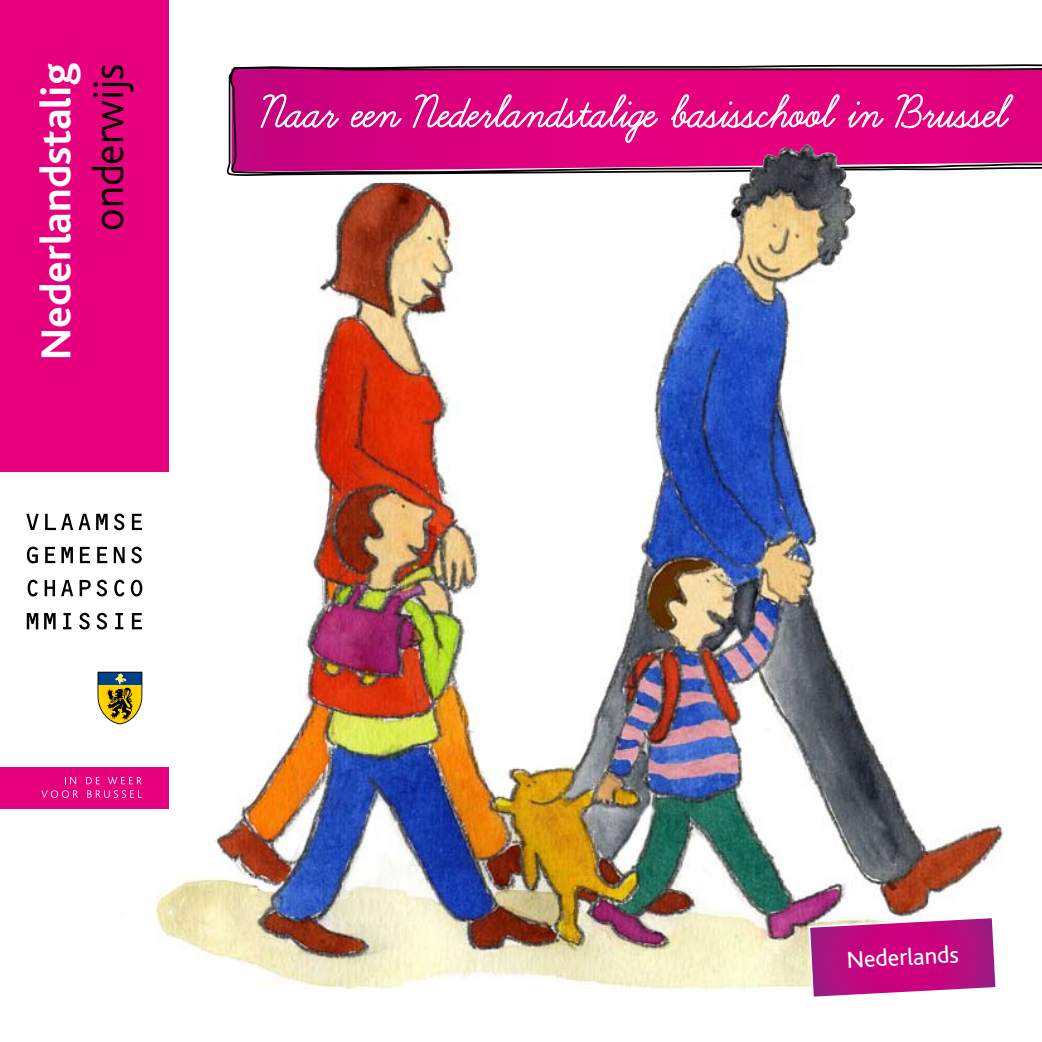
<style>
.page{position:relative;width:1042px;height:1042px;background:#fff}
.page>*{position:absolute;margin:0;border:0;box-sizing:border-box;transform-origin:0 0}
.t1{font:56px "Learning Curve";color:#fff}
.t2{font:700 43.75px "Bliss";color:#fff}
.t3{font:300 43.75px "Bliss";color:#000}
.t4{font:24.32px "Bliss";color:#fff}
</style>
<div class="page">
<svg style="left:228px;top:64px;width:814px;height:81px;background:#c8137c"></svg>
<img style="left:156px;top:145px;width:886px;height:845px">
<svg style="left:260px;top:93px;width:79px;height:39px;background:#d12b94"></svg>
<svg style="left:350px;top:104px;width:52px;height:27px"></svg>
<svg style="left:412px;top:93px;width:247px;height:54px;background:#e32390"></svg>
<svg style="left:671px;top:89px;width:169px;height:60px;background:#e81f8d"></svg>
<svg style="left:848px;top:101px;width:36px;height:30px"></svg>
<svg style="left:894px;top:79px;width:119px;height:56px;background:#e4208e"></svg>
<svg style="left:807px;top:915px;width:191px;height:82px;background:#c73895"></svg>
<div style="left:0;top:766px;width:169px;height:43px;background:#e6007e"></div>
<svg style="left:65px;top:777px;width:11px;height:7px"></svg>
<svg style="left:86px;top:777px;width:14px;height:7px"></svg>
<svg style="left:108px;top:777px;width:34px;height:7px"></svg>
<svg style="left:41px;top:790px;width:37px;height:8px"></svg>
<svg style="left:87px;top:790px;width:55px;height:8px"></svg>
<div style="left:0;top:471px;width:169px;height:295px;background:#fff"></div>
<svg style="left:26px;top:514px;width:13px;height:16px"></svg>
<svg style="left:45px;top:514px;width:63px;height:16px"></svg>
<svg style="left:114px;top:513px;width:10px;height:17px"></svg>
<svg style="left:132px;top:514px;width:10px;height:16px"></svg>
<svg style="left:27px;top:546px;width:11px;height:17px"></svg>
<svg style="left:45px;top:547px;width:10px;height:16px"></svg>
<svg style="left:61px;top:547px;width:12px;height:16px"></svg>
<svg style="left:80px;top:547px;width:10px;height:16px"></svg>
<svg style="left:97px;top:547px;width:10px;height:16px"></svg>
<svg style="left:114px;top:547px;width:11px;height:16px"></svg>
<svg style="left:131px;top:547px;width:11px;height:16px"></svg>
<svg style="left:28px;top:580px;width:10px;height:16px"></svg>
<svg style="left:45px;top:580px;width:10px;height:16px"></svg>
<svg style="left:61px;top:580px;width:12px;height:16px"></svg>
<svg style="left:80px;top:580px;width:11px;height:16px"></svg>
<svg style="left:97px;top:580px;width:10px;height:16px"></svg>
<svg style="left:114px;top:580px;width:10px;height:16px"></svg>
<svg style="left:131px;top:580px;width:11px;height:16px"></svg>
<svg style="left:27px;top:613px;width:11px;height:16px"></svg>
<svg style="left:44px;top:613px;width:12px;height:16px"></svg>
<svg style="left:63px;top:613px;width:8px;height:16px"></svg>
<svg style="left:79px;top:613px;width:11px;height:16px"></svg>
<svg style="left:97px;top:613px;width:10px;height:16px"></svg>
<svg style="left:115px;top:613px;width:8px;height:16px"></svg>
<svg style="left:132px;top:613px;width:10px;height:16px"></svg>
<svg style="left:98px;top:672px;width:44px;height:52px;background:#8f893f"></svg>
<div style="left:0;top:0;width:169px;height:471px;background:#e6007e"></div>
<p class="t2" style="left:34px;top:360px;width:298px;rotate:-90deg">Nederlandstalig</p>
<p class="t3" style="left:86px;top:231px;width:169px;rotate:-90deg">onderwijs</p>
<p class="t1" style="left:260px;top:87px;width:746px">Naar een Nederlandstalige basisschool in Brussel</p>
<p class="t4" style="left:846px;top:947px;width:114px;rotate:-3deg">Nederlands</p>
</div>
